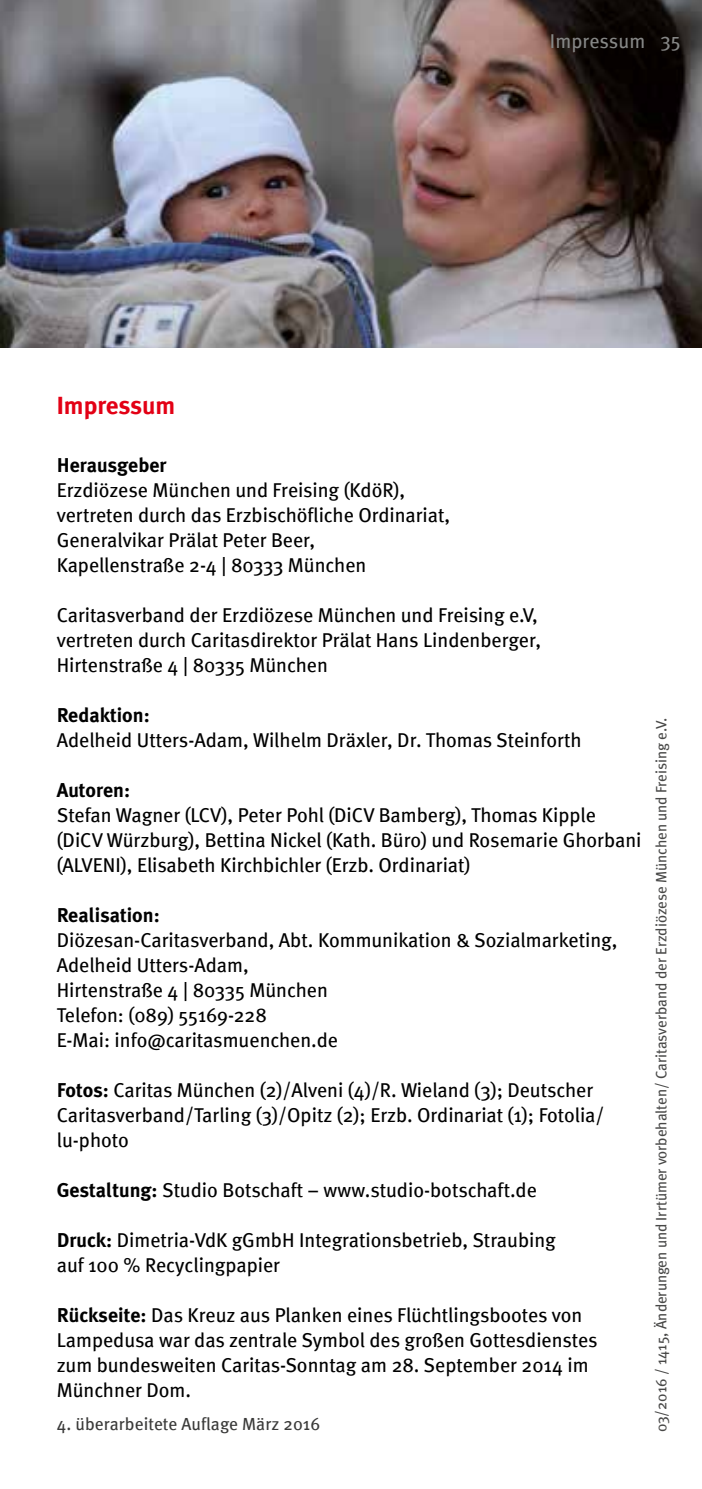
<style>
.page{position:relative;width:702px;height:1489px;background:#fff}
.page>*{position:absolute;margin:0;border:0;box-sizing:border-box;transform-origin:0 0}
.t1{font:700 25px "Meta";letter-spacing:-.005em;color:#e30015}
.t2{font:20px/25px "Meta";color:#000}
.t3{font:700 20px "Meta Plus";color:#000}
.t4{font:20px "Meta";letter-spacing:.005em;color:#868786}
.t5{font:17.5px "Meta";letter-spacing:.005em;color:#3a3a39}
.t6{font:15px "Meta";color:#484847}
.s1{font-family:"Meta Plus";font-weight:700}
</style>
<div class="page">
<img style="left:0;top:0;width:702px;height:347px">
<p class="t4" style="left:550px;top:29px;width:132px">Impressum 35</p>
<p class="t1" style="left:57px;top:391px;width:120px">Impressum</p>
<p class="t3" style="left:57px;top:453px;width:111px">Herausgeber</p>
<p class="t2" style="left:57px;top:477px;width:395px">Erzdiözese München und Freising (KdöR), vertreten durch das Erzbischöfliche Ordinariat, Generalvikar Prälat Peter Beer,<br>Kapellenstraße 2-4 | 80333 München</p>
<p class="t2" style="left:57px;top:602px;width:486px">Caritasverband der Erzdiözese München und Freising e.V, vertreten durch Caritasdirektor Prälat Hans Lindenberger,<br>Hirtenstraße 4 | 80335 München</p>
<p class="t3" style="left:57px;top:703px;width:94px">Redaktion:</p>
<p class="t2" style="left:57px;top:727px;width:526px">Adelheid Utters-Adam, Wilhelm Dräxler, Dr. Thomas Steinforth</p>
<p class="t3" style="left:57px;top:778px;width:75px">Autoren:</p>
<p class="t2" style="left:57px;top:802px;width:586px">Stefan Wagner (LCV), Peter Pohl (DiCV Bamberg), Thomas Kipple (DiCV Würzburg), Bettina Nickel (Kath. Büro) und Rosemarie Ghorbani (ALVENI), Elisabeth Kirchbichler (Erzb. Ordinariat)</p>
<p class="t3" style="left:57px;top:903px;width:104px">Realisation:</p>
<p class="t2" style="left:57px;top:927px;width:562px">Diözesan-Caritasverband, Abt. Kommunikation &amp; Sozialmarketing, Adelheid Utters-Adam,<br>Hirtenstraße 4 | 80335 München<br>Telefon: (089) 55169-228<br>E-Mai: info@caritasmuenchen.de</p>
<p class="t2" style="left:57px;top:1077px;width:549px"><span class="s1">Fotos:</span> Caritas München (2)/Alveni (4)/R. Wieland (3); Deutscher<br>Caritasverband/Tarling (3)/Opitz (2); Erzb. Ordinariat (1); Fotolia/ lu-photo</p>
<p class="t2" style="left:57px;top:1177px;width:481px"><span class="s1">Gestaltung:</span> Studio Botschaft – www.studio-botschaft.de</p>
<p class="t2" style="left:57px;top:1227px;width:500px"><span class="s1">Druck:</span> Dimetria-VdK gGmbH Integrationsbetrieb, Straubing auf 100 % Recyclingpapier</p>
<p class="t2" style="left:57px;top:1302px;width:542px"><span class="s1">Rückseite:</span> Das Kreuz aus Planken eines Flüchtlingsbootes von Lampedusa war das zentrale Symbol des großen Gottesdienstes zum bundesweiten Caritas-Sonntag am 28. September 2014 im Münchner Dom.</p>
<p class="t5" style="left:57px;top:1413px;width:265px">4. überarbeitete Auflage März 2016</p>
<p class="t6" style="left:652px;top:1431px;width:715px;rotate:-90deg">03/2016 / 1415, Änderungen und Irrtümer vorbehalten/ Caritasverband der Erzdiözese München und Freising e.V.</p>
</div>
